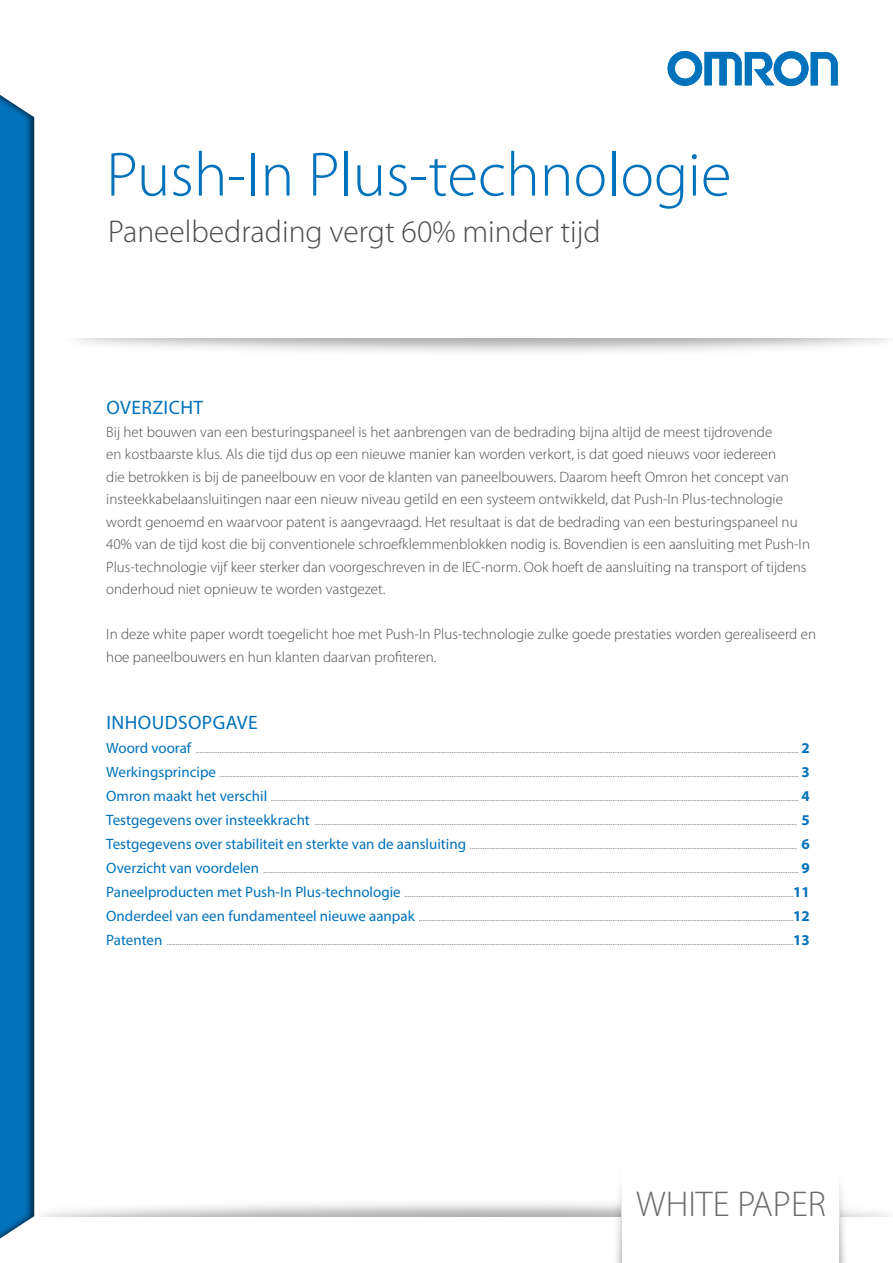
<style>
.page{position:relative;width:893px;height:1263px;background:#fff}
.page>*{position:absolute;margin:0;border:0;box-sizing:border-box;transform-origin:0 0}
.t1{font:300 63px "Myriad Pro";color:#0072bc}
.t2{font:300 36px "Myriad Pro";color:#6c6d70}
.t3{font:300 31.5px "Myriad Pro";color:#4b4c4d}
.t4{font:19.5px "Myriad Pro";letter-spacing:.02em;color:#0072bc}
.t5{font:300 15px/22.5px "Myriad Pro";color:#4b4c4d}
.t6{font:300 10.5px "Myriad Pro";color:#4b4c4d}
.s1{font-weight:400;font-size:15px;color:#0072bc}
.s2{font-weight:700;font-size:15px;color:#0072bc}
</style>
<div class="page">
<img style="left:590px;top:1178px;width:32px;height:85px">
<img style="left:840px;top:1176px;width:31px;height:87px">
<div style="left:0;top:77px;width:34px;height:1186px;background:#231f20;opacity:.75"></div>
<svg style="left:668px;top:51px;width:170px;height:35px"></svg>
<h1 class="t1" style="left:106px;top:140px;width:627px">Push-In Plus-technologie</h1>
<h3 class="t3" style="left:108px;top:214px;width:494px">Paneelbedrading vergt 60% minder tijd</h3>
<h3 class="t4" style="left:106px;top:395px;width:98px">OVERZICHT</h3>
<p class="t5" style="left:106px;top:421px;width:705px">Bij het bouwen van een besturingspaneel is het aanbrengen van de bedrading bijna altijd de meest tijdrovende<br>en kostbaarste klus. Als die tijd dus op een nieuwe manier kan worden verkort, is dat goed nieuws voor iedereen<br>die betrokken is bij de paneelbouw en voor de klanten van paneelbouwers. Daarom heeft Omron het concept van insteekkabelaansluitingen naar een nieuw niveau getild en een systeem ontwikkeld, dat Push-In Plus-technologie wordt genoemd en waarvoor patent is aangevraagd. Het resultaat is dat de bedrading van een besturingspaneel nu 40% van de tijd kost die bij conventionele schroefklemmenblokken nodig is. Bovendien is een aansluiting met Push-In Plus-technologie vijf keer sterker dan voorgeschreven in de IEC-norm. Ook hoeft de aansluiting na transport of tijdens onderhoud niet opnieuw te worden vastgezet.</p>
<h3 class="t5" style="left:106px;top:623px;width:711px">In deze white paper wordt toegelicht hoe met Push-In Plus-technologie zulke goede prestaties worden gerealiseerd en hoe paneelbouwers en hun klanten daarvan profiteren.</h3>
<h3 class="t4" style="left:106px;top:710px;width:153px">INHOUDSOPGAVE</h3>
<p class="t6" style="left:106px;top:744px;width:705px"><span class="s1">Woord vooraf</span> .......................................................................................................................................................................................................................................................................................................................................... <span class="s2">2</span></p>
<p class="t6" style="left:106px;top:768px;width:705px"><span class="s1">Werkingsprincipe</span> ............................................................................................................................................................................................................................................................................................................................. <span class="s2">3</span></p>
<p class="t6" style="left:106px;top:792px;width:705px"><span class="s1">Omron maakt het verschil</span> ................................................................................................................................................................................................................................................................................................. <span class="s2">4</span></p>
<p class="t6" style="left:106px;top:816px;width:705px"><span class="s1">Testgegevens over insteekkracht</span> ........................................................................................................................................................................................................................................................................ <span class="s2">5</span></p>
<p class="t6" style="left:106px;top:840px;width:705px"><span class="s1">Testgegevens over stabiliteit en sterkte van de aansluiting</span> ................................................................................................................................................................................... <span class="s2">6</span></p>
<p class="t6" style="left:106px;top:864px;width:705px"><span class="s1">Overzicht van voordelen</span> ..................................................................................................................................................................................................................................................................................................... <span class="s2">9</span></p>
<p class="t6" style="left:106px;top:888px;width:705px"><span class="s1">Paneelproducten met Push-In Plus-technologie</span> .....................................................................................................................................................................................................................<span class="s2">11</span></p>
<p class="t6" style="left:106px;top:912px;width:705px"><span class="s1">Onderdeel van een fundamenteel nieuwe aanpak</span> .............................................................................................................................................................................................................<span class="s2">12</span></p>
<p class="t6" style="left:106px;top:936px;width:705px"><span class="s1">Patenten</span> .......................................................................................................................................................................................................................................................................................................................................................<span class="s2">13</span></p>
<h2 class="t2" style="left:636px;top:1184px;width:191px">WHITE PAPER</h2>
</div>
